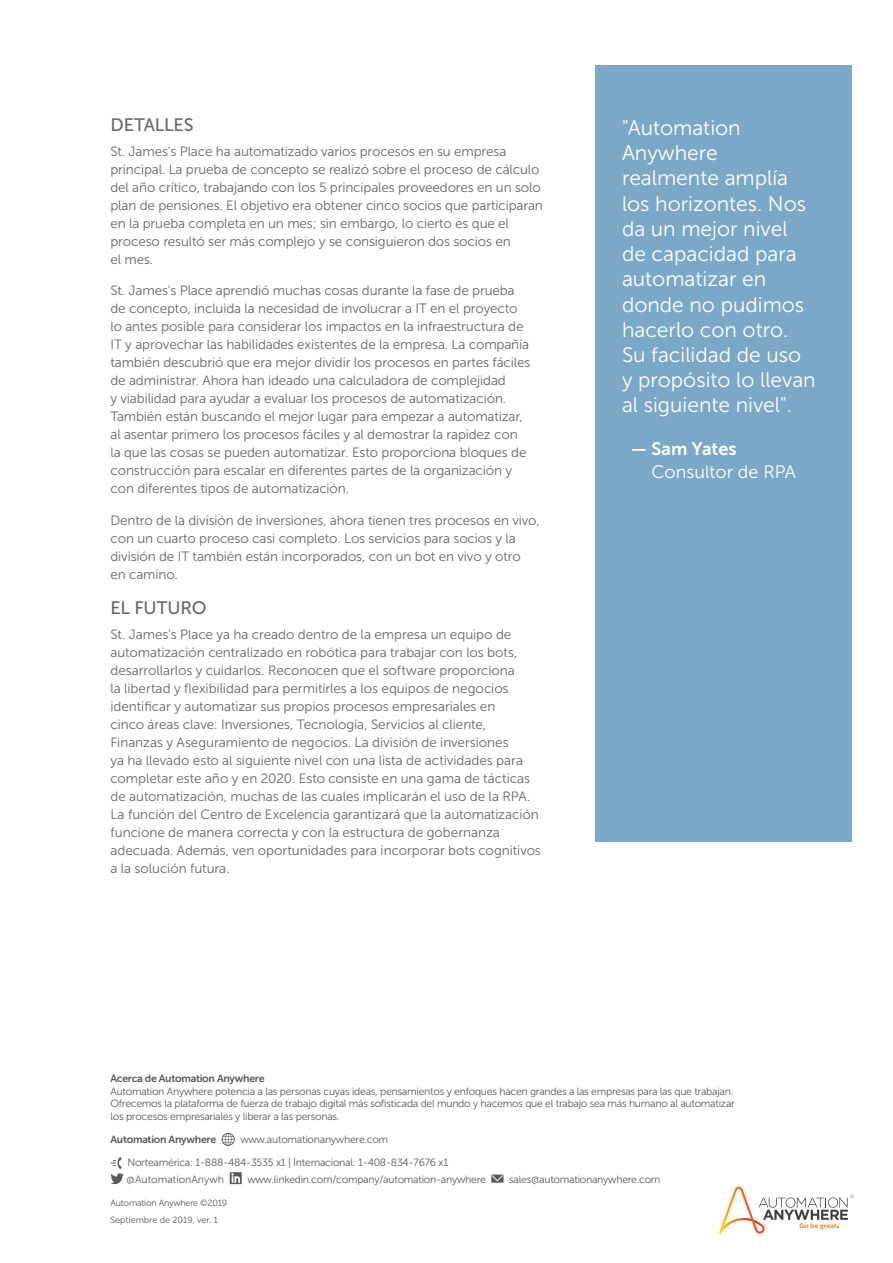
<style>
.page{position:relative;width:893px;height:1263px;background:#fff}
.page>*{position:absolute;margin:0;border:0;box-sizing:border-box;transform-origin:0 0}
.t1{font:21px/25.2px "Museo Sans 300";color:#fff}
.t2{font:18px "Museo Sans 500";letter-spacing:-.005em;color:#666}
.t3{font:18px "Museo Sans 300";color:#fff}
.t4{font:18px "Museo Sans 700";color:#fff}
.t5{font:13.5px/18px "Museo Sans 300";letter-spacing:-.01em;color:#666}
.t6{font:10.5px/12.6px "Museo Sans 300";letter-spacing:-.025em;color:#58595b}
.t7{font:10.5px "Museo Sans 700";letter-spacing:-.025em;color:#58595b}
.t8{font:9px "Museo Sans 300";letter-spacing:-.025em;color:#58595b}
.t9{font:9px "Museo Sans 300";color:#58585a}
</style>
<div class="page">
<svg style="left:719px;top:1186px;width:135px;height:48px"></svg>
<div style="left:595px;top:65px;width:256px;height:776px;background:#7ba8c7"></div>
<svg style="left:222px;top:1133px;width:13px;height:13px"></svg>
<svg style="left:110px;top:1157px;width:14px;height:27px"></svg>
<svg style="left:230px;top:1172px;width:12px;height:12px"></svg>
<svg style="left:491px;top:1174px;width:13px;height:9px"></svg>
<h2 class="t2" style="left:110px;top:115px;width:85px">DETALLES</h2>
<p class="t5" style="left:110px;top:142px;width:434px">St. James's Place ha automatizado varios procesos en su empresa principal. La prueba de concepto se realizó sobre el proceso de cálculo del año crítico, trabajando con los 5 principales proveedores en un solo plan de pensiones. El objetivo era obtener cinco socios que participaran en la prueba completa en un mes; sin embargo, lo cierto es que el proceso resultó ser más complejo y se consiguieron dos socios en<br>el mes.</p>
<p class="t5" style="left:110px;top:282px;width:421px">St. James's Place aprendió muchas cosas durante la fase de prueba de concepto, incluida la necesidad de involucrar a IT en el proyecto lo antes posible para considerar los impactos en la infraestructura de IT y aprovechar las habilidades existentes de la empresa. La compañía también descubrió que era mejor dividir los procesos en partes fáciles de administrar. Ahora han ideado una calculadora de complejidad<br>y viabilidad para ayudar a evaluar los procesos de automatización.<br>También están buscando el mejor lugar para empezar a automatizar, al asentar primero los procesos fáciles y al demostrar la rapidez con la que las cosas se pueden automatizar. Esto proporciona bloques de construcción para escalar en diferentes partes de la organización y con diferentes tipos de automatización.</p>
<p class="t5" style="left:110px;top:511px;width:431px">Dentro de la división de inversiones, ahora tienen tres procesos en vivo, con un cuarto proceso casi completo. Los servicios para socios y la división de IT también están incorporados, con un bot en vivo y otro<br>en camino.</p>
<h2 class="t2" style="left:110px;top:598px;width:98px">EL FUTURO</h2>
<p class="t5" style="left:110px;top:625px;width:432px">St. James's Place ya ha creado dentro de la empresa un equipo de automatización centralizado en robótica para trabajar con los bots, desarrollarlos y cuidarlos. Reconocen que el software proporciona<br>la libertad y flexibilidad para permitirles a los equipos de negocios identificar y automatizar sus propios procesos empresariales en<br>cinco áreas clave: Inversiones, Tecnología, Servicios al cliente, Finanzas y Aseguramiento de negocios. La división de inversiones<br>ya ha llevado esto al siguiente nivel con una lista de actividades para completar este año y en 2020. Esto consiste en una gama de tácticas de automatización, muchas de las cuales implicarán el uso de la RPA.<br>La función del Centro de Excelencia garantizará que la automatización funcione de manera correcta y con la estructura de gobernanza adecuada. Además, ven oportunidades para incorporar bots cognitivos a la solución futura.</p>
<h1 class="t1" style="left:622px;top:115px;width:195px">"Automation<br>Anywhere realmente amplía los horizontes. Nos da un mejor nivel de capacidad para automatizar en donde no pudimos hacerlo con otro.<br>Su facilidad de uso y propósito lo llevan al siguiente nivel".</h1>
<h2 class="t4" style="left:631px;top:439px;width:107px">— Sam Yates</h2>
<h2 class="t3" style="left:651px;top:462px;width:146px">Consultor de RPA</h2>
<p class="t7" style="left:110px;top:1072px;width:156px">Acerca de Automation Anywhere</p>
<p class="t6" style="left:110px;top:1085px;width:626px">Automation Anywhere potencia a las personas cuyas ideas, pensamientos y enfoques hacen grandes a las empresas para las que trabajan.<br>Ofrecemos la plataforma de fuerza de trabajo digital más sofisticada del mundo y hacemos que el trabajo sea más humano al automatizar los procesos empresariales y liberar a las personas.</p>
<p class="t7" style="left:110px;top:1133px;width:107px">Automation Anywhere</p>
<p class="t6" style="left:240px;top:1133px;width:149px">www.automationanywhere.com</p>
<p class="t6" style="left:127px;top:1154px;width:323px;line-height:16.5px">Norteamérica: 1-888-484-3535 x1 | Internacional: 1-408-834-7676 x1 @AutomationAnywh</p>
<p class="t6" style="left:247px;top:1173px;width:240px">www.linkedin.com/company/automation-anywhere</p>
<p class="t6" style="left:509px;top:1173px;width:153px">sales@automationanywhere.com</p>
<p class="t8" style="left:110px;top:1198px;width:118px">Automation Anywhere ©2019</p>
<p class="t9" style="left:110px;top:1215px;width:109px">Septiembre de 2019, ver. 1</p>
</div>
